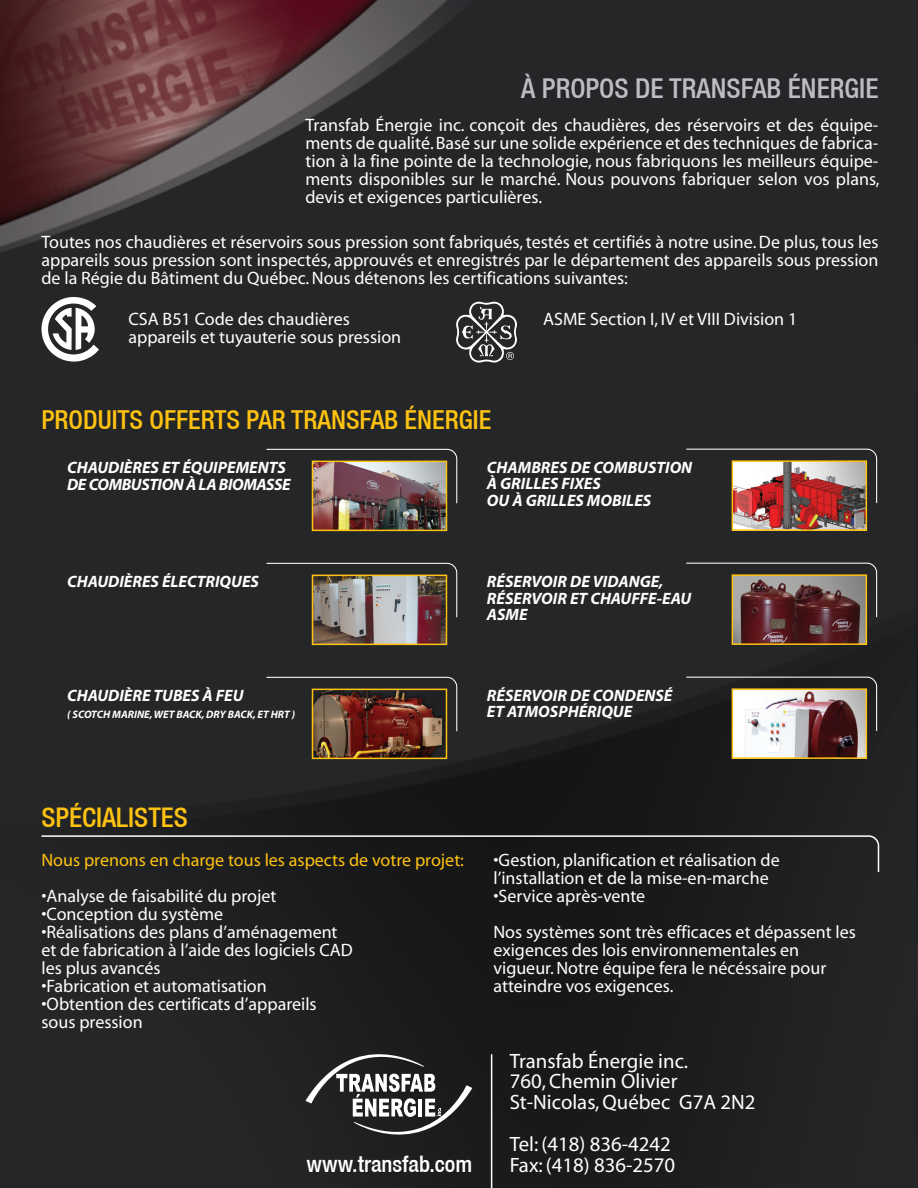
<style>
.page{position:relative;width:918px;height:1188px;background:#fff}
.page>*{position:absolute;margin:0;border:0;box-sizing:border-box;transform-origin:0 0}
.t1{font:500 condensed 27.3px "Helvetica 67";color:#bcbdc0}
.t2{font:500 condensed 27.15px "Helvetica 67";color:#fec210}
.t3{font:500 condensed 26.1px "Helvetica 67";color:#fec210}
.t4{font:500 condensed 22.8px "Helvetica 67";color:#fff}
.t5{font:20.85px/20.9px "Myriad";color:#fff}
.t6{font:18px/18px "Myriad";color:#fff}
.t7{font:18px "Myriad";color:#fec210}
.t8{font:italic 700 16.5px/16.5px "Myriad";color:#fff}
.t9{font:italic 700 10.8px "Myriad";color:#fff}
</style>
<div class="page">
<img style="left:0;top:0;width:918px;height:1188px">
<svg style="left:41px;top:297px;width:58px;height:65px"></svg>
<svg style="left:456px;top:302px;width:61px;height:61px;background:#5b5b5d"></svg>
<svg style="left:40px;top:835px;width:840px;height:39px;background:#232425"></svg>
<svg style="left:305px;top:1023px;width:167px;height:143px;background:#39393b"></svg>
<hr style="left:491px;top:1054px;width:1px;height:134px;background:#fff">
<svg style="left:265px;top:448px;width:193px;height:56px;background:#333332"></svg>
<svg style="left:265px;top:562px;width:193px;height:56px;background:#333332"></svg>
<svg style="left:685px;top:448px;width:193px;height:56px;background:#313133"></svg>
<svg style="left:685px;top:562px;width:193px;height:56px;background:#313133"></svg>
<svg style="left:685px;top:676px;width:193px;height:56px;background:#292a2b"></svg>
<img style="left:315px;top:578px;width:129px;height:64px">
<div style="left:312px;top:575px;width:135px;height:70px;border:2px solid #fec210"></div>
<img style="left:315px;top:732px;width:129px;height:24px">
<svg style="left:265px;top:676px;width:193px;height:56px;background:#4f3731"></svg>
<div style="left:312px;top:689px;width:135px;height:70px;border:2px solid #fec210"></div>
<img style="left:735px;top:463px;width:129px;height:65px">
<div style="left:732px;top:460px;width:135px;height:71px;border:2px solid #fec210"></div>
<img style="left:315px;top:464px;width:129px;height:64px">
<div style="left:312px;top:461px;width:135px;height:70px;border:2px solid #fec210"></div>
<img style="left:735px;top:577px;width:129px;height:65px">
<div style="left:732px;top:574px;width:135px;height:71px;border:2px solid #fec210"></div>
<img style="left:735px;top:691px;width:129px;height:65px">
<div style="left:732px;top:688px;width:135px;height:71px;border:2px solid #fec210"></div>
<p class="t1" style="left:521px;top:72px;width:359px">À PROPOS DE TRANSFAB ÉNERGIE</p>
<p class="t6" style="left:305px;top:116px;width:576px;text-align:justify">Transfab Énergie inc. conçoit des chaudières, des réservoirs et des équipe&shy;ments de qualité. Basé sur une solide expérience et des techniques de fabrica&shy;tion à la fine pointe de la technologie, nous fabriquons les meilleurs équipe&shy;ments disponibles sur le marché. Nous pouvons fabriquer selon vos plans, devis et exigences particulières.</p>
<p class="t6" style="left:41px;top:234px;width:839px;text-align:justify">Toutes nos chaudières et réservoirs sous pression sont fabriqués, testés et certifiés à notre usine. De plus, tous les appareils sous pression sont inspectés, approuvés et enregistrés par le département des appareils sous pression de la Régie du Bâtiment du Québec. Nous détenons les certifications suivantes:</p>
<p class="t6" style="left:128px;top:311px;width:274px">CSA B51 Code des chaudières appareils et tuyauterie sous pression</p>
<p class="t6" style="left:543px;top:311px;width:256px">ASME Section I, IV et VIII Division 1</p>
<p class="t3" style="left:41px;top:404px;width:451px">PRODUITS OFFERTS PAR TRANSFAB ÉNERGIE</p>
<p class="t8" style="left:67px;top:460px;width:225px">CHAUDIÈRES ET ÉQUIPEMENTS<br>DE COMBUSTION À LA BIOMASSE</p>
<p class="t8" style="left:67px;top:574px;width:193px">CHAUDIÈRES ÉLECTRIQUES</p>
<p class="t8" style="left:67px;top:688px;width:178px">CHAUDIÈRE TUBES À FEU</p>
<p class="t9" style="left:67px;top:708px;width:230px">( SCOTCH MARINE, WET BACK, DRY BACK, ET HRT )</p>
<p class="t8" style="left:487px;top:460px;width:207px">CHAMBRES DE COMBUSTION<br>À GRILLES FIXES<br>OU À GRILLES MOBILES</p>
<p class="t8" style="left:487px;top:574px;width:206px">RÉSERVOIR DE VIDANGE,<br>RÉSERVOIR ET CHAUFFE-EAU<br>ASME</p>
<p class="t8" style="left:487px;top:688px;width:187px">RÉSERVOIR DE CONDENSÉ<br>ET ATMOSPHÉRIQUE</p>
<p class="t2" style="left:41px;top:801px;width:148px">SPÉCIALISTES</p>
<p class="t7" style="left:41px;top:851px;width:424px">Nous prenons en charge tous les aspects de votre projet:</p>
<p class="t6" style="left:41px;top:887px;width:237px">•Analyse de faisabilité du projet</p>
<p class="t6" style="left:41px;top:905px;width:183px">•Conception du système</p>
<p class="t6" style="left:41px;top:923px;width:313px">•Réalisations des plans d’aménagement et de fabrication à l’aide des logiciels CAD les plus avancés</p>
<p class="t6" style="left:41px;top:977px;width:227px">•Fabrication et automatisation</p>
<p class="t6" style="left:41px;top:995px;width:277px">•Obtention des certificats d’appareils sous pression</p>
<p class="t4" style="left:307px;top:1150px;width:167px">www.transfab.com</p>
<p class="t6" style="left:493px;top:851px;width:288px">•Gestion, planification et réalisation de l’installation et de la mise-en-marche</p>
<p class="t6" style="left:493px;top:878px;width:364px;line-height:36px">•Service après-vente<br>Nos systèmes sont très efficaces et dépassent les</p>
<p class="t6" style="left:493px;top:941px;width:334px">exigences des lois environnementales en vigueur. Notre équipe fera le nécéssaire pour atteindre vos exigences.</p>
<p class="t5" style="left:510px;top:1051px;width:247px">Transfab Énergie inc.<br>760, Chemin Olivier<br>St-Nicolas, Québec G7A 2N2</p>
<p class="t5" style="left:510px;top:1134px;width:167px">Tel: (418) 836-4242<br>Fax: (418) 836-2570</p>
</div>
